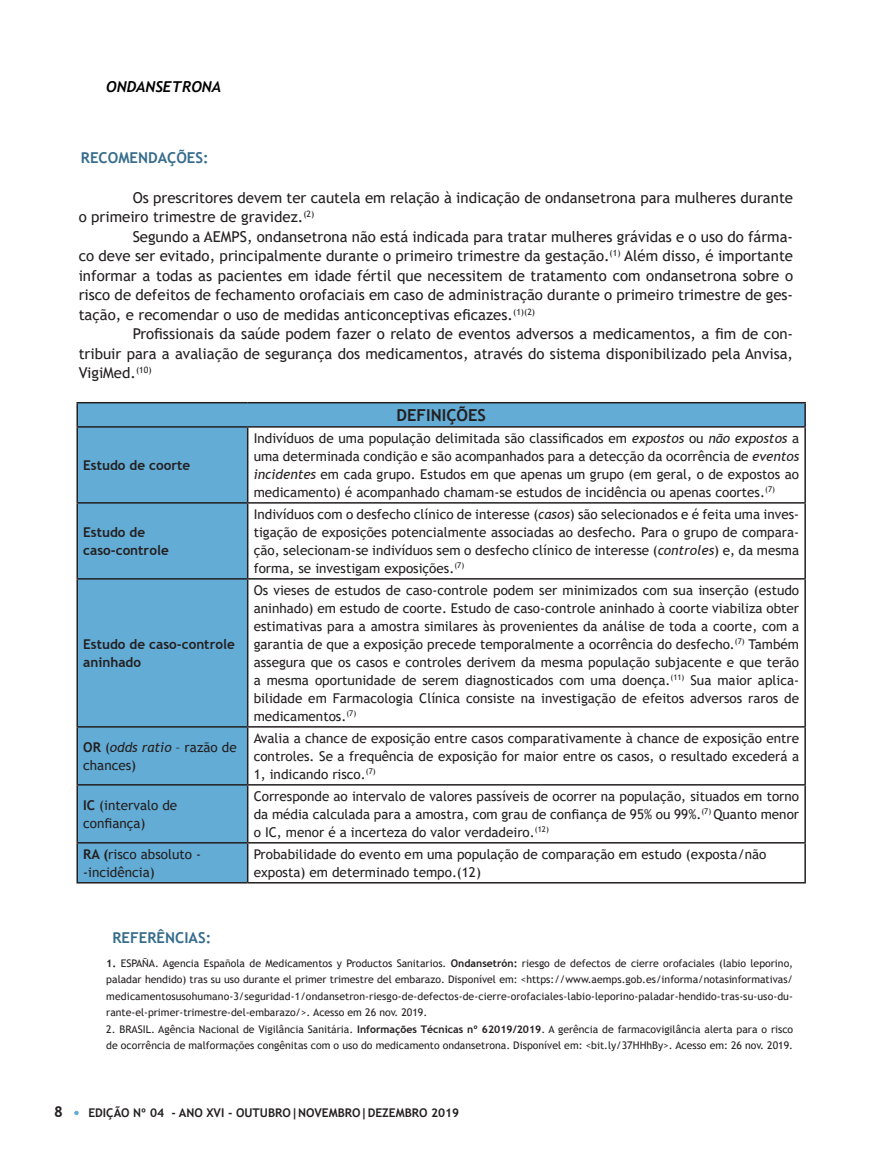
<style>
.page{position:relative;width:893px;height:1174px;background:#fff}
.page>*{position:absolute;margin:0;border:0;box-sizing:border-box;transform-origin:0 0}
.t1{font:700 16.5px "Trebuchet MS";color:#231f20}
.t2{font:15px/19.5px "Trebuchet MS";color:#231f20;text-align:justify}
.t3{font:700 15px "Trebuchet MS";color:#366c8b}
.t4{font:italic 700 15px "Trebuchet";color:#000}
.t5{font:700 15px "Trebuchet MS";color:#231f20}
.t6{font:13.5px/18px "Trebuchet MS";color:#231f20;text-align:justify}
.t7{font:700 13.5px/18px "Trebuchet MS";color:#231f20}
.t8{font:700 12px "Trebuchet MS";color:#231f20}
.t9{font:10.5px/16.5px "Trebuchet MS";color:#231f20;text-align:justify}
.s1{font-style:italic}
.s2{font-weight:700}
</style>
<div class="page">
<svg style="left:74px;top:1110px;width:5px;height:5px"></svg>
<svg style="left:78px;top:403px;width:726px;height:479px"></svg>
<hr style="left:76px;top:402px;width:172px;height:1px;background:#231f20">
<hr style="left:76px;top:403px;width:2px;height:23px;background:#231f20">
<hr style="left:248px;top:402px;width:558px;height:1px;background:#231f20">
<hr style="left:804px;top:403px;width:2px;height:23px;background:#231f20">
<hr style="left:76px;top:426px;width:172px;height:1px;background:#231f20">
<hr style="left:76px;top:427px;width:2px;height:75px;background:#231f20">
<hr style="left:248px;top:426px;width:558px;height:1px;background:#231f20">
<hr style="left:247px;top:427px;width:1px;height:75px;background:#231f20">
<hr style="left:804px;top:427px;width:2px;height:75px;background:#231f20">
<hr style="left:76px;top:502px;width:172px;height:1px;background:#231f20">
<hr style="left:76px;top:503px;width:2px;height:75px;background:#231f20">
<hr style="left:248px;top:502px;width:558px;height:1px;background:#231f20">
<hr style="left:247px;top:503px;width:1px;height:75px;background:#231f20">
<hr style="left:804px;top:503px;width:2px;height:75px;background:#231f20">
<hr style="left:76px;top:578px;width:172px;height:1px;background:#231f20">
<hr style="left:76px;top:579px;width:2px;height:147px;background:#231f20">
<hr style="left:248px;top:578px;width:558px;height:1px;background:#231f20">
<hr style="left:247px;top:579px;width:1px;height:147px;background:#231f20">
<hr style="left:804px;top:579px;width:2px;height:147px;background:#231f20">
<hr style="left:76px;top:726px;width:172px;height:1px;background:#231f20">
<hr style="left:76px;top:727px;width:2px;height:57px;background:#231f20">
<hr style="left:248px;top:726px;width:558px;height:1px;background:#231f20">
<hr style="left:247px;top:727px;width:1px;height:57px;background:#231f20">
<hr style="left:804px;top:727px;width:2px;height:57px;background:#231f20">
<hr style="left:76px;top:784px;width:172px;height:1px;background:#231f20">
<hr style="left:76px;top:785px;width:2px;height:57px;background:#231f20">
<hr style="left:248px;top:784px;width:558px;height:1px;background:#231f20">
<hr style="left:247px;top:785px;width:1px;height:57px;background:#231f20">
<hr style="left:804px;top:785px;width:2px;height:57px;background:#231f20">
<hr style="left:76px;top:842px;width:172px;height:1px;background:#231f20">
<hr style="left:76px;top:843px;width:2px;height:39px;background:#231f20">
<hr style="left:248px;top:842px;width:558px;height:1px;background:#231f20">
<hr style="left:247px;top:843px;width:1px;height:39px;background:#231f20">
<hr style="left:804px;top:843px;width:2px;height:39px;background:#231f20">
<hr style="left:76px;top:882px;width:172px;height:1px;background:#231f20">
<hr style="left:248px;top:882px;width:558px;height:1px;background:#231f20">
<p class="t4" style="left:106px;top:77px;width:116px">ONDANSETRONA</p>
<p class="t3" style="left:81px;top:148px;width:129px">RECOMENDAÇÕES:</p>
<p class="t2" style="left:79px;top:188px;width:716px;text-indent:54px">Os prescritores devem ter cautela em relação à indicação de ondansetrona para mulheres durante o primeiro trimestre de gravidez.<sup>(2)</sup></p>
<p class="t2" style="left:79px;top:227px;width:716px;text-indent:54px">Segundo a AEMPS, ondansetrona não está indicada para tratar mulheres grávidas e o uso do fárma&shy;co deve ser evitado, principalmente durante o primeiro trimestre da gestação.<sup>(1)</sup> Além disso, é importante informar a todas as pacientes em idade fértil que necessitem de tratamento com ondansetrona sobre o risco de defeitos de fechamento orofaciais em caso de administração durante o primeiro trimestre de ges&shy;tação, e recomendar o uso de medidas anticonceptivas eficazes.<sup>(1)(2)</sup></p>
<p class="t2" style="left:79px;top:324px;width:716px;text-indent:54px">Profissionais da saúde podem fazer o relato de eventos adversos a medicamentos, a fim de con&shy;tribuir para a avaliação de segurança dos medicamentos, através do sistema disponibilizado pela Anvisa, VigiMed.<sup>(10)</sup></p>
<p class="t7" style="left:83px;top:456px;width:109px">Estudo de coorte</p>
<p class="t7" style="left:83px;top:523px;width:87px">Estudo de caso-controle</p>
<p class="t7" style="left:83px;top:635px;width:153px">Estudo de caso-controle aninhado</p>
<p class="t1" style="left:396px;top:405px;width:91px">DEFINIÇÕES</p>
<p class="t6" style="left:254px;top:429px;width:547px">Indivíduos de uma população delimitada são classificados em <span class="s1">expostos</span> ou <span class="s1">não expostos</span> a uma determinada condição e são acompanhados para a detecção da ocorrência de <span class="s1">eventos incidentes</span> em cada grupo. Estudos em que apenas um grupo (em geral, o de expostos ao medicamento) é acompanhado chamam-se estudos de incidência ou apenas coortes.<sup>(7)</sup></p>
<p class="t6" style="left:254px;top:505px;width:547px">Indivíduos com o desfecho clínico de interesse (<span class="s1">casos</span>) são selecionados e é feita uma inves&shy;tigação de exposições potencialmente associadas ao desfecho. Para o grupo de compara&shy;ção, selecionam-se indivíduos sem o desfecho clínico de interesse (<span class="s1">controles</span>) e, da mesma forma, se investigam exposições.<sup>(7)</sup></p>
<p class="t6" style="left:254px;top:581px;width:547px">Os vieses de estudos de caso-controle podem ser minimizados com sua inserção (estudo aninhado) em estudo de coorte. Estudo de caso-controle aninhado à coorte viabiliza obter estimativas para a amostra similares às provenientes da análise de toda a coorte, com a garantia de que a exposição precede temporalmente a ocorrência do desfecho.<sup>(7)</sup> Também assegura que os casos e controles derivem da mesma população subjacente e que terão a mesma oportunidade de serem diagnosticados com uma doença.<sup>(11)</sup> Sua maior aplica&shy;bilidade em Farmacologia Clínica consiste na investigação de efeitos adversos raros de medicamentos.<sup>(7)</sup></p>
<p class="t6" style="left:83px;top:738px;width:155px"><span class="s2">OR</span> (<span class="s1">odds ratio</span> – razão de chances)</p>
<p class="t6" style="left:254px;top:729px;width:547px">Avalia a chance de exposição entre casos comparativamente à chance de exposição entre controles. Se a frequência de exposição for maior entre os casos, o resultado excederá a 1, indicando risco.<sup>(7)</sup></p>
<p class="t6" style="left:83px;top:796px;width:96px"><span class="s2">IC</span> (intervalo de confiança)</p>
<p class="t6" style="left:254px;top:787px;width:547px">Corresponde ao intervalo de valores passíveis de ocorrer na população, situados em torno da média calculada para a amostra, com grau de confiança de 95% ou 99%.<sup>(7)</sup> Quanto menor o IC, menor é a incerteza do valor verdadeiro.<sup>(12)</sup></p>
<p class="t6" style="left:83px;top:845px;width:119px"><span class="s2">RA (</span>risco absoluto - -incidência)</p>
<p class="t6" style="left:254px;top:845px;width:514px">Probabilidade do evento em uma população de comparação em estudo (exposta/não exposta) em determinado tempo.(12)</p>
<p class="t3" style="left:112px;top:928px;width:100px">REFERÊNCIAS:</p>
<p class="t9" style="left:106px;top:954px;width:688px"><span class="s2">1.</span> ESPAÑA. Agencia Española de Medicamentos y Productos Sanitarios. <span class="s2">Ondansetrón:</span> riesgo de defectos de cierre orofaciales (labio leporino, paladar hendido) tras su uso durante el primer trimestre del embarazo. Disponível em: &lt;https://www.aemps.gob.es/informa/notasinformativas/ medicamentosusohumano-3/seguridad-1/ondansetron-riesgo-de-defectos-de-cierre-orofaciales-labio-leporino-paladar-hendido-tras-su-uso-du&shy;rante-el-primer-trimestre-del-embarazo/&gt;. Acesso em 26 nov. 2019.</p>
<p class="t9" style="left:106px;top:1020px;width:688px">2. BRASIL. Agência Nacional de Vigilância Sanitária. <span class="s2">Informações Técnicas nº 62019/2019</span>. A gerência de farmacovigilância alerta para o risco de ocorrência de malformações congênitas com o uso do medicamento ondansetrona. Disponível em: &lt;bit.ly/37HHhBy&gt;. Acesso em: 26 nov. 2019.</p>
<p class="t5" style="left:54px;top:1102px;width:10px">8</p>
<p class="t8" style="left:88px;top:1105px;width:372px">EDIÇÃO Nº 04 - ANO XVI - OUTUBRO|NOVEMBRO|DEZEMBRO 2019</p>
</div>
